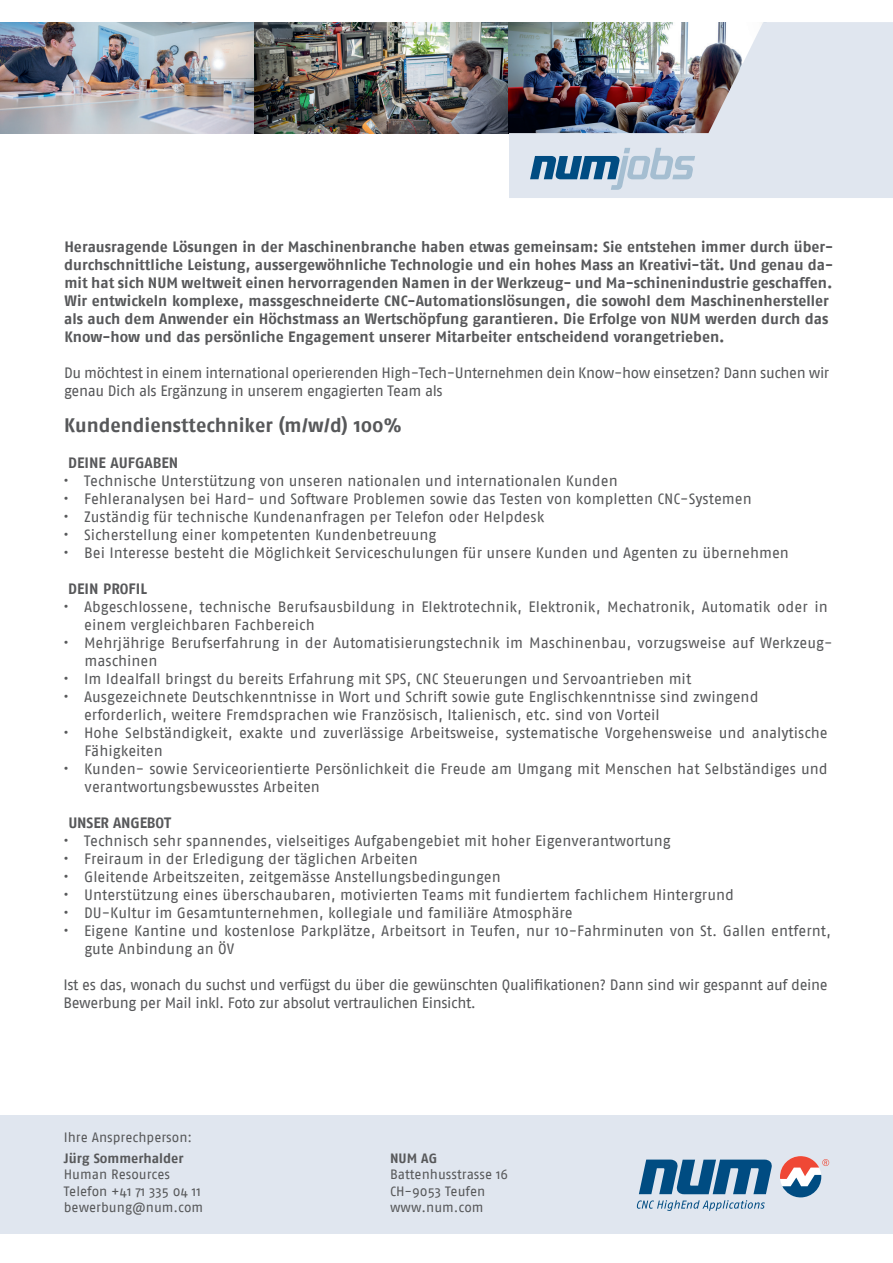
<style>
.page{position:relative;width:893px;height:1263px;background:#fff}
.page>*{position:absolute;margin:0;border:0;box-sizing:border-box;transform-origin:0 0}
.t1{font:700 19.5px "Fago No";color:#57585a}
.t2{font:15px/18px "Fago No";color:#57585a}
.t3{font:700 15px/18px "Fago No";color:#57585a}
.t4{font:15px/18px "Fago No";letter-spacing:-.025em;color:#57585a}
.t5{font:13.5px "Fago No";color:#57585a}
.t6{font:700 13.5px "Fago No";color:#57585a}
</style>
<div class="page">
<img style="left:0;top:22px;width:509px;height:111px">
<img style="left:509px;top:22px;width:384px;height:176px">
<svg style="left:530px;top:148px;width:165px;height:42px;background:#a5bed2"></svg>
<div style="left:0;top:1115px;width:893px;height:118px;background:#e0e6ef"></div>
<svg style="left:639px;top:1159px;width:133px;height:35px"></svg>
<svg style="left:637px;top:1200px;width:128px;height:11px"></svg>
<svg style="left:780px;top:1156px;width:49px;height:41px"></svg>
<p class="t3" style="left:64px;top:238px;width:771px">Herausragende Lösungen in der Maschinenbranche haben etwas gemeinsam: Sie entstehen immer durch über&shy;durchschnittliche Leistung, aussergewöhnliche Technologie und ein hohes Mass an Kreativi-tät. Und genau da&shy;mit hat sich NUM weltweit einen hervorragenden Namen in der Werkzeug- und Ma-schinenindustrie geschaffen.<br>Wir entwickeln komplexe, massgeschneiderte CNC-Automationslösungen, die sowohl dem Maschinenhersteller als auch dem Anwender ein Höchstmass an Wertschöpfung garantieren. Die Erfolge von NUM werden durch das Know-how und das persönliche Engagement unserer Mitarbeiter entscheidend vorangetrieben.</p>
<p class="t4" style="left:64px;top:364px;width:767px">Du möchtest in einem international operierenden High-Tech-Unternehmen dein Know-how einsetzen? Dann suchen wir genau Dich als Ergänzung in unserem engagierten Team als</p>
<h1 class="t1" style="left:64px;top:414px;width:339px">Kundendiensttechniker (m/w/d) 100%</h1>
<p class="t3" style="left:68px;top:454px;width:112px">DEINE AUFGABEN</p>
<p class="t2" style="left:63px;top:472px;width:556px">• Technische Unterstützung von unseren nationalen und internationalen Kunden</p>
<p class="t2" style="left:63px;top:490px;width:690px">• Fehleranalysen bei Hard- und Software Problemen sowie das Testen von kompletten CNC-Systemen</p>
<p class="t2" style="left:63px;top:508px;width:483px">• Zuständig für technische Kundenanfragen per Telefon oder Helpdesk</p>
<p class="t2" style="left:63px;top:526px;width:375px">• Sicherstellung einer kompetenten Kundenbetreuung</p>
<p class="t2" style="left:63px;top:544px;width:727px">• Bei Interesse besteht die Möglichkeit Serviceschulungen für unsere Kunden und Agenten zu übernehmen</p>
<p class="t3" style="left:68px;top:580px;width:80px">DEIN PROFIL</p>
<p class="t2" style="left:84px;top:598px;width:745px;text-indent:-21px">• Abgeschlossene, technische Berufsausbildung in Elektrotechnik, Elektronik, Mechatronik, Automatik oder in einem vergleichbaren Fachbereich</p>
<p class="t2" style="left:84px;top:634px;width:750px;text-indent:-21px">• Mehrjährige Berufserfahrung in der Automatisierungstechnik im Maschinenbau, vorzugsweise auf Werkzeug&shy;maschinen</p>
<p class="t2" style="left:63px;top:670px;width:630px">• Im Idealfall bringst du bereits Erfahrung mit SPS, CNC Steuerungen und Servoantrieben mit</p>
<p class="t2" style="left:84px;top:688px;width:676px;text-indent:-21px">• Ausgezeichnete Deutschkenntnisse in Wort und Schrift sowie gute Englischkenntnisse sind zwingend erforderlich, weitere Fremdsprachen wie Französisch, Italienisch, etc. sind von Vorteil</p>
<p class="t2" style="left:84px;top:724px;width:745px;text-indent:-21px">• Hohe Selbständigkeit, exakte und zuverlässige Arbeitsweise, systematische Vorgehensweise und analytische<br>Fähigkeiten</p>
<p class="t2" style="left:85px;top:760px;width:745px;text-indent:-22px">• Kunden- sowie Serviceorientierte Persönlichkeit die Freude am Umgang mit Menschen hat Selbständiges und verantwortungsbewusstes Arbeiten</p>
<p class="t3" style="left:68px;top:814px;width:104px">UNSER ANGEBOT</p>
<p class="t2" style="left:63px;top:832px;width:609px">• Technisch sehr spannendes, vielseitiges Aufgabengebiet mit hoher Eigenverantwortung</p>
<p class="t2" style="left:63px;top:850px;width:356px">• Freiraum in der Erledigung der täglichen Arbeiten</p>
<p class="t2" style="left:63px;top:868px;width:439px">• Gleitende Arbeitszeiten, zeitgemässe Anstellungsbedingungen</p>
<p class="t2" style="left:63px;top:886px;width:672px">• Unterstützung eines überschaubaren, motivierten Teams mit fundiertem fachlichem Hintergrund</p>
<p class="t2" style="left:63px;top:904px;width:511px">• DU-Kultur im Gesamtunternehmen, kollegiale und familiäre Atmosphäre</p>
<p class="t2" style="left:84px;top:922px;width:748px;text-indent:-21px">• Eigene Kantine und kostenlose Parkplätze, Arbeitsort in Teufen, nur 10-Fahrminuten von St. Gallen entfernt, gute Anbindung an ÖV</p>
<p class="t4" style="left:63px;top:976px;width:766px">Ist es das, wonach du suchst und verfügst du über die gewünschten Qualifikationen? Dann sind wir gespannt auf deine<br>Bewerbung per Mail inkl. Foto zur absolut vertraulichen Einsicht.</p>
<p class="t5" style="left:64px;top:1129px;width:130px">Ihre Ansprechperson:</p>
<p class="t6" style="left:64px;top:1150px;width:121px">Jürg Sommerhalder</p>
<p class="t6" style="left:390px;top:1150px;width:49px">NUM AG</p>
<p class="t5" style="left:64px;top:1167px;width:108px">Human Resources</p>
<p class="t5" style="left:390px;top:1167px;width:120px">Battenhusstrasse 16</p>
<p class="t5" style="left:64px;top:1183px;width:139px">Telefon +41 71 335 04 11</p>
<p class="t5" style="left:390px;top:1183px;width:97px">CH-9053 Teufen</p>
<p class="t5" style="left:64px;top:1200px;width:141px">bewerbung@num.com</p>
<p class="t5" style="left:390px;top:1200px;width:95px">www.num.com</p>
</div>
